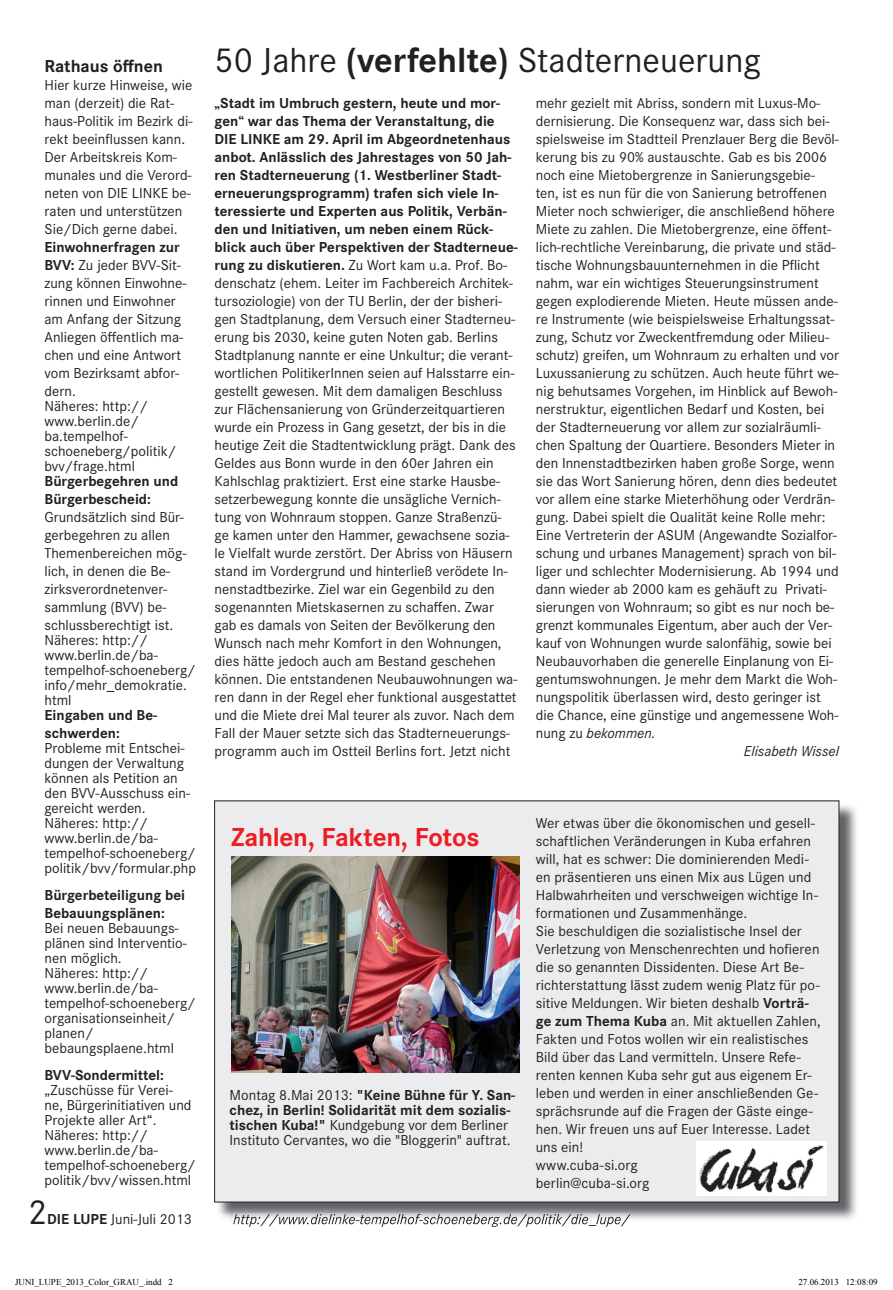
<style>
.page{position:relative;width:893px;height:1290px;background:#fff}
.page>*{position:absolute;margin:0;border:0;box-sizing:border-box;transform-origin:0 0}
.t1{font:36px "Corporate S";color:#231f20}
.t2{font:700 27px "Corporate S";letter-spacing:-.01em;color:#ee1d23}
.t3{font:700 18px "Corporate S";color:#231f20}
.t4{font:15px/18px "Corporate S";color:#231f20}
.t5{font:700 15px/18px "Corporate S";color:#231f20}
.t6{font:italic 15px "Corporate S";color:#231f20}
.t7{font:9px "Times New Roman";color:#000}
.s1{font-weight:700}
.s2{color:#1a1a1c}
.s3{font-style:normal}
</style>
<div class="page">
<img style="left:216px;top:802px;width:641px;height:418px">
<svg style="left:216px;top:1214px;width:13px;height:6px"></svg>
<img style="left:233px;top:1214px;width:398px;height:12px">
<div style="left:215px;top:801px;width:624px;height:401px;background:#ececee"></div>
<img style="left:696px;top:1141px;width:131px;height:54px">
<img style="left:231px;top:856px;width:288px;height:216px">
<p class="t3" style="left:45px;top:56px;width:120px">Rathaus öffnen</p>
<p class="t4" style="left:45px;top:76px;width:150px">Hier kurze Hinweise, wie man (derzeit) die Rat&shy;haus-Politik im Bezirk di&shy;rekt beeinflussen kann.<br>Der Arbeitskreis Kom&shy;munales und die Verord&shy;neten von DIE LINKE be&shy;raten und unterstützen<br>Sie/Dich gerne dabei.</p>
<p class="t4" style="left:45px;top:238px;width:144px"><span class="s1">Einwohnerfragen zur<br>BVV:</span> Zu jeder BVV-Sit&shy;zung können Einwohne&shy;rinnen und Einwohner am Anfang der Sitzung<br>Anliegen öffentlich ma&shy;chen und eine Antwort vom Bezirksamt abfor&shy;dern.</p>
<p class="t4" style="left:45px;top:399px;width:133px;line-height:15px">Näheres: http:// www.berlin.de/ ba.tempelhof&shy;schoeneberg/politik/ bvv/frage.html</p>
<p class="t5" style="left:45px;top:472px;width:135px">Bürgerbegehren und<br>Bürgerbescheid:</p>
<p class="t4" style="left:45px;top:508px;width:143px">Grundsätzlich sind Bür&shy;gerbegehren zu allen<br>Themenbereichen mög&shy;lich, in denen die Be&shy;zirksverordnetenver&shy;sammlung (BVV) be&shy;schlussberechtigt ist.</p>
<p class="t4" style="left:45px;top:633px;width:153px;line-height:15px">Näheres: http:// www.berlin.de/ba&shy;tempelhof-schoeneberg/ info/mehr_demokratie. html</p>
<p class="t5" style="left:45px;top:706px;width:114px">Eingaben und Be&shy;schwerden:</p>
<p class="t4" style="left:45px;top:741px;width:153px;line-height:15px">Probleme mit Entschei&shy;dungen der Verwaltung können als Petition an den BVV-Ausschuss ein&shy;gereicht werden.<br>Näheres: http:// www.berlin.de/ba&shy;tempelhof-schoeneberg/ politik/bvv/formular.php</p>
<p class="t5" style="left:45px;top:886px;width:142px">Bürgerbeteiligung bei<br>Bebauungsplänen:</p>
<p class="t4" style="left:45px;top:921px;width:153px;line-height:15px">Bei neuen Bebauungs&shy;plänen sind Interventio&shy;nen möglich.<br>Näheres: http:// www.berlin.de/ba&shy;tempelhof-schoeneberg/ organisationseinheit/ planen/ bebaungsplaene.html</p>
<p class="t5" style="left:45px;top:1066px;width:121px">BVV-Sondermittel:</p>
<p class="t4" style="left:45px;top:1083px;width:153px;line-height:15px">„Zuschüsse für Verei-<br>ne, Bürgerinitiativen und<br>Projekte aller Art“.<br>Näheres: http:// www.berlin.de/ba&shy;tempelhof-schoeneberg/ politik/bvv/wissen.html</p>
<h1 class="t1" style="left:28px;top:1192px;width:21px">2</h1>
<p class="t4" style="left:47px;top:1210px;width:146px"><span class="s1">DIE LUPE</span> Juni-Juli 2013</p>
<h1 class="t1" style="left:215px;top:40px;width:548px">50 Jahre <span class="s1">(verfehlte)</span> Stadterneuerung</h1>
<p class="t4" style="left:215px;top:94px;width:305px"><span class="s1">„Stadt im Umbruch gestern, heute und mor&shy;gen“ war das Thema der Veranstaltung, die DIE LINKE am 29. April im Abgeordnetenhaus anbot. Anlässlich des Jahrestages von 50 Jah&shy;ren Stadterneuerung (1. Westberliner Stadt&shy;erneuerungsprogramm) trafen sich viele In&shy;teressierte und Experten aus Politik, Verbän&shy;den und Initiativen, um neben einem Rück&shy;blick auch über Perspektiven der Stadterneue&shy;rung zu diskutieren.</span> Zu Wort kam u.a. Prof. Bo&shy;denschatz (ehem. Leiter im Fachbereich Architek&shy;tursoziologie) von der TU Berlin, der der bisheri&shy;gen Stadtplanung, dem Versuch einer Stadterneu&shy;erung bis 2030, keine guten Noten gab. Berlins Stadtplanung nannte er eine Unkultur; die verant&shy;wortlichen PolitikerInnen seien auf Halsstarre ein&shy;gestellt gewesen. Mit dem damaligen Beschluss zur Flächensanierung von Gründerzeitquartieren wurde ein Prozess in Gang gesetzt, der bis in die heutige Zeit die Stadtentwicklung prägt. Dank des Geldes aus Bonn wurde in den 60er Jahren ein Kahlschlag praktiziert. Erst eine starke Hausbe&shy;setzerbewegung konnte die unsägliche Vernich&shy;tung von Wohnraum stoppen. Ganze Straßenzü&shy;ge kamen unter den Hammer, gewachsene sozia&shy;le Vielfalt wurde zerstört. Der Abriss von Häusern stand im Vordergrund und hinterließ verödete In&shy;nenstadtbezirke. Ziel war ein Gegenbild zu den sogenannten Mietskasernen zu schaffen. Zwar gab es damals von Seiten der Bevölkerung den Wunsch nach mehr Komfort in den Wohnungen, dies hätte jedoch auch am Bestand geschehen können. Die entstandenen Neubauwohnungen wa&shy;ren dann in der Regel eher funktional ausgestattet und die Miete drei Mal teurer als zuvor. Nach dem Fall der Mauer setzte sich das Stadterneuerungs&shy;programm auch im Ostteil Berlins fort. Jetzt nicht</p>
<p class="t4" style="left:536px;top:94px;width:286px">mehr gezielt mit Abriss, sondern mit Luxus-Mo-</p>
<p class="t4" style="left:536px;top:112px;width:295px">dernisierung. Die Konsequenz war, dass sich bei-</p>
<p class="t4" style="left:536px;top:130px;width:305px">spielsweise im Stadtteil Prenzlauer Berg die Bevöl-</p>
<p class="t4" style="left:536px;top:148px;width:293px">kerung bis zu 90% austauschte. Gab es bis 2006</p>
<p class="t4" style="left:536px;top:166px;width:281px">noch eine Mietobergrenze in Sanierungsgebie-</p>
<p class="t4" style="left:536px;top:184px;width:293px">ten, ist es nun für die von Sanierung betroffenen</p>
<p class="t4" style="left:536px;top:202px;width:301px">Mieter noch schwieriger, die anschließend höhere</p>
<p class="t4" style="left:536px;top:220px;width:297px">Miete zu zahlen. Die Mietobergrenze, eine öffent-</p>
<p class="t4" style="left:536px;top:238px;width:301px">lich-rechtliche Vereinbarung, die private und städ-</p>
<p class="t4" style="left:536px;top:256px;width:285px">tische Wohnungsbauunternehmen in die Pflicht</p>
<p class="t4" style="left:536px;top:274px;width:285px">nahm, war ein wichtiges Steuerungsinstrument</p>
<p class="t4" style="left:536px;top:292px;width:304px">gegen explodierende Mieten. Heute müssen ande-</p>
<p class="t4" style="left:536px;top:310px;width:300px">re Instrumente (wie beispielsweise Erhaltungssat-</p>
<p class="t4" style="left:536px;top:328px;width:295px">zung, Schutz vor Zweckentfremdung oder Milieu-</p>
<p class="t4" style="left:536px;top:346px;width:305px">schutz) greifen, um Wohnraum zu erhalten und vor</p>
<p class="t4" style="left:536px;top:364px;width:304px">Luxussanierung zu schützen. Auch heute führt we-</p>
<p class="t4" style="left:536px;top:382px;width:303px">nig behutsames Vorgehen, im Hinblick auf Bewoh-</p>
<p class="t4" style="left:536px;top:400px;width:290px">nerstruktur, eigentlichen Bedarf und Kosten, bei</p>
<p class="t4" style="left:536px;top:418px;width:287px">der Stadterneuerung vor allem zur sozialräumli-</p>
<p class="t4" style="left:536px;top:436px;width:301px">chen Spaltung der Quartiere. Besonders Mieter in</p>
<p class="t4" style="left:536px;top:454px;width:300px">den Innenstadtbezirken haben große Sorge, wenn</p>
<p class="t4" style="left:536px;top:472px;width:303px">sie das Wort Sanierung hören, denn dies bedeutet</p>
<p class="t4" style="left:536px;top:490px;width:301px">vor allem eine starke Mieterhöhung oder Verdrän-</p>
<p class="t4" style="left:536px;top:508px;width:291px">gung. Dabei spielt die Qualität keine Rolle mehr:</p>
<p class="t4" style="left:536px;top:526px;width:303px">Eine Vertreterin der ASUM (Angewandte Sozialfor-</p>
<p class="t4" style="left:536px;top:544px;width:302px">schung und urbanes Management<span class="s2">)</span> sprach von bil-</p>
<p class="t4" style="left:536px;top:562px;width:304px">liger und schlechter Modernisierung. Ab 1994 und</p>
<p class="t4" style="left:536px;top:580px;width:293px">dann wieder ab 2000 kam es gehäuft zu Privati-</p>
<p class="t4" style="left:536px;top:598px;width:300px">sierungen von Wohnraum; so gibt es nur noch be-</p>
<p class="t4" style="left:536px;top:616px;width:298px">grenzt kommunales Eigentum, aber auch der Ver-</p>
<p class="t4" style="left:536px;top:634px;width:297px">kauf von Wohnungen wurde salonfähig, sowie bei</p>
<p class="t4" style="left:536px;top:652px;width:299px">Neubauvorhaben die generelle Einplanung von Ei-</p>
<p class="t4" style="left:536px;top:670px;width:303px">gentumswohnungen. Je mehr dem Markt die Woh-</p>
<p class="t4" style="left:536px;top:688px;width:287px">nungspolitik überlassen wird, desto geringer ist</p>
<p class="t4" style="left:536px;top:706px;width:304px">die Chance, eine günstige und angemessene Woh-</p>
<p class="t6" style="left:536px;top:725px;width:121px"><span class="s3">nung zu</span> bekommen.</p>
<p class="t6" style="left:744px;top:743px;width:96px">Elisabeth Wissel</p>
<h2 class="t2" style="left:231px;top:822px;width:250px">Zahlen, Fakten, Fotos</h2>
<p class="t4" style="left:536px;top:814px;width:286px">Wer etwas über die ökonomischen und gesell&shy;schaftlichen Veränderungen in Kuba erfahren will, hat es schwer: Die dominierenden Medi&shy;en präsentieren uns einen Mix aus Lügen und Halbwahrheiten und verschweigen wichtige In&shy;formationen und Zusammenhänge.<br>Sie beschuldigen die sozialistische Insel der Verletzung von Menschenrechten und hofieren die so genannten Dissidenten. Diese Art Be&shy;richterstattung lässt zudem wenig Platz für po&shy;sitive Meldungen. Wir bieten deshalb <span class="s1">Vorträ&shy;ge zum Thema Kuba</span> an. Mit aktuellen Zahlen, Fakten und Fotos wollen wir ein realistisches Bild über das Land vermitteln. Unsere Refe&shy;renten kennen Kuba sehr gut aus eigenem Er&shy;leben und werden in einer anschließenden Ge&shy;sprächsrunde auf die Fragen der Gäste einge&shy;hen. Wir freuen uns auf Euer Interesse. Ladet uns ein!<br>www.cuba-si.org<br>berlin@cuba-si.org</p>
<p class="t4" style="left:230px;top:1087px;width:287px;line-height:15px">Montag 8.Mai 2013: <span class="s1">"Keine Bühne für Y. San&shy;chez, in Berlin! Solidarität mit dem sozialis&shy;tischen Kuba!"</span> Kundgebung vor dem Berliner Instituto Cervantes, wo die "Bloggerin" auftrat.</p>
<p class="t7" style="left:15px;top:1276px;width:159px">JUNI_LUPE_2013_Color_GRAU_.indd 2</p>
<p class="t7" style="left:798px;top:1276px;width:81px">27.06.2013 12:08:09</p>
</div>
